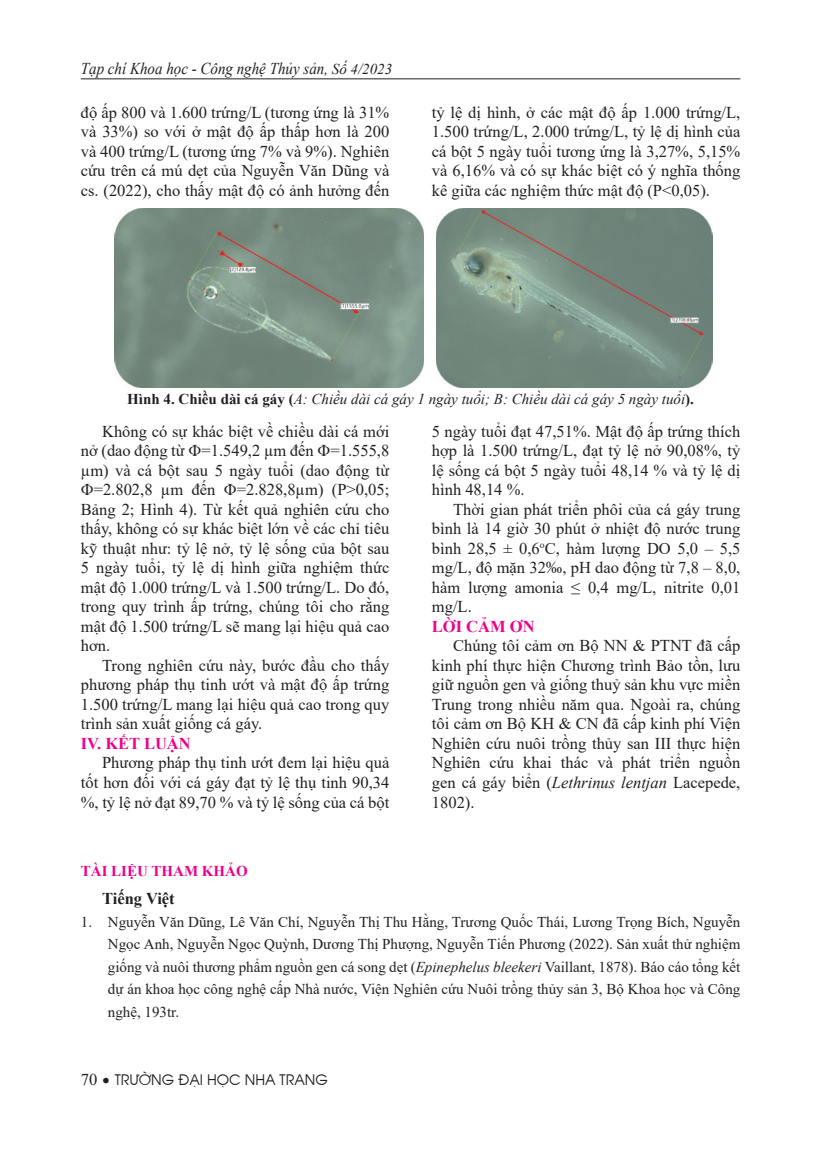
<style>
.page{position:relative;width:817px;height:1157px;background:#fff}
.page>*{position:absolute;margin:0;border:0;box-sizing:border-box;transform-origin:0 0}
.t1{font:16.5px/19.5px "Times New Roman";color:#231f20;text-align:justify}
.t2{font:italic 16.5px "Times New Roman";color:#231f20;scale:.91 1}
.t3{font:700 16.5px "Times New Roman";color:#ed028c}
.t4{font:700 16.5px "Times New Roman";color:#231f20}
.t5{font:15px/22.5px "Times New Roman";color:#231f20;text-align:justify}
.t6{font:italic 15px "Times New Roman";color:#231f20}
.t7{font:700 15px "Times New Roman";color:#ed028c}
.t8{font:14.25px "Avant Garde";color:#231f20}
.s1{font-size:15px}
.s2{font-weight:700;font-style:normal}
.s3{font-style:italic}
.s4{font-family:"Times New Roman";font-size:16.5px}
</style>
<div class="page">
<hr style="left:81px;top:78px;width:659px;height:1px;background:#231f20">
<img style="left:115px;top:208px;width:308px;height:179px">
<img style="left:436px;top:208px;width:275px;height:179px">
<p class="t2" style="left:81px;top:57px;width:344px">Tạp chí Khoa học - Công nghệ Thủy sản, <span class="s1">Số 4/2023</span></p>
<p class="t1" style="left:81px;top:102px;width:310px">độ ấp 800 và 1.600 trứng/L (tương ứng là 31% và 33%) so với ở mật độ ấp thấp hơn là 200 và 400 trứng/L (tương ứng 7% và 9%). Nghiên cứu trên cá mú dẹt của Nguyễn Văn Dũng và cs. (2022), cho thấy mật độ có ảnh hưởng đến</p>
<p class="t1" style="left:432px;top:102px;width:310px">tỷ lệ dị hình, ở các mật độ ấp 1.000 trứng/L, 1.500 trứng/L, 2.000 trứng/L, tỷ lệ dị hình của cá bột 5 ngày tuổi tương ứng là 3,27%, 5,15% và 6,16% và có sự khác biệt có ý nghĩa thống kê giữa các nghiệm thức mật độ (P&lt;0,05).</p>
<p class="t6" style="left:127px;top:388px;width:568px"><span class="s2">Hình 4. Chiều dài cá gáy (</span>A: Chiều dài cá gáy 1 ngày tuổi; B: Chiều dài cá gáy 5 ngày tuổi<span class="s2">).</span></p>
<p class="t1" style="left:81px;top:421px;width:310px;text-indent:21px">Không có sự khác biệt về chiều dài cá mới nở (dao động từ Փ=1.549,2 µm đến Փ=1.555,8 µm) và cá bột sau 5 ngày tuổi (dao động từ Փ=2.802,8 µm đến Փ=2.828,8µm) (P&gt;0,05; Bảng 2; Hình 4). Từ kết quả nghiên cứu cho thấy, không có sự khác biệt lớn về các chỉ tiêu kỹ thuật như: tỷ lệ nở, tỷ lệ sống của bột sau 5 ngày tuổi, tỷ lệ dị hình giữa nghiệm thức mật độ 1.000 trứng/L và 1.500 trứng/L. Do đó, trong quy trình ấp trứng, chúng tôi cho rằng mật độ 1.500 trứng/L sẽ mang lại hiệu quả cao hơn.</p>
<p class="t1" style="left:81px;top:655px;width:310px;text-indent:21px">Trong nghiên cứu này, bước đầu cho thấy phương pháp thụ tinh ướt và mật độ ấp trứng 1.500 trứng/L mang lại hiệu quả cao trong quy trình sản xuất giống cá gáy.</p>
<p class="t3" style="left:81px;top:731px;width:111px">IV. KẾT LUẬN</p>
<p class="t1" style="left:81px;top:752px;width:310px;text-indent:21px">Phương pháp thụ tinh ướt đem lại hiệu quả tốt hơn đối với cá gáy đạt tỷ lệ thụ tinh 90,34 %, tỷ lệ nở đạt 89,70 % và tỷ lệ sống của cá bột</p>
<p class="t1" style="left:432px;top:421px;width:310px">5 ngày tuổi đạt 47,51%. Mật độ ấp trứng thích hợp là 1.500 trứng/L, đạt tỷ lệ nở 90,08%, tỷ lệ sống cá bột 5 ngày tuổi 48,14 % và tỷ lệ dị hình 48,14 %.</p>
<p class="t1" style="left:432px;top:499px;width:310px;text-indent:21px">Thời gian phát triển phôi của cá gáy trung bình là 14 giờ 30 phút ở nhiệt độ nước trung bình 28,5 ± 0,6<sup>o</sup>C, hàm lượng DO 5,0 – 5,5 mg/L, độ mặn 32‰, pH dao động từ 7,8 – 8,0, hàm lượng amonia ≤ 0,4 mg/L, nitrite 0,01 mg/L.</p>
<p class="t3" style="left:432px;top:614px;width:104px">LỜI CẢM ƠN</p>
<p class="t1" style="left:432px;top:635px;width:310px;text-indent:21px">Chúng tôi cảm ơn Bộ NN &amp; PTNT đã cấp kinh phí thực hiện Chương trình Bảo tồn, lưu giữ nguồn gen và giống thuỷ sản khu vực miền Trung trong nhiều năm qua. Ngoài ra, chúng tôi cảm ơn Bộ KH &amp; CN đã cấp kinh phí Viện Nghiên cứu nuôi trồng thủy san III thực hiện Nghiên cứu khai thác và phát triển nguồn gen cá gáy biển (<span class="s3">Lethrinus lentjan</span> Lacepede, 1802).</p>
<p class="t7" style="left:81px;top:860px;width:168px">TÀI LIỆU THAM KHẢO</p>
<p class="t4" style="left:102px;top:886px;width:74px">Tiếng Việt</p>
<p class="t5" style="left:108px;top:910px;width:634px;text-indent:-27px">1. Nguyễn Văn Dũng, Lê Văn Chí, Nguyễn Thị Thu Hằng, Trương Quốc Thái, Lương Trọng Bích, Nguyễn Ngọc Anh, Nguyễn Ngọc Quỳnh, Dương Thị Phượng, Nguyễn Tiến Phương (2022). Sản xuất thử nghiệm giống và nuôi thương phẩm nguồn gen cá song dẹt (<span class="s3">Epinephelus bleekeri</span> Vaillant, 1878). Báo cáo tổng kết dự án khoa học công nghệ cấp Nhà nước, Viện Nghiên cứu Nuôi trồng thủy sản 3, Bộ Khoa học và Công nghệ, 193tr.</p>
<p class="t8" style="left:81px;top:1069px;width:248px"><span class="s4">70</span> <span class="s1">•</span> TRƯỜNG ĐẠI HỌC NHA TRANG</p>
</div>
